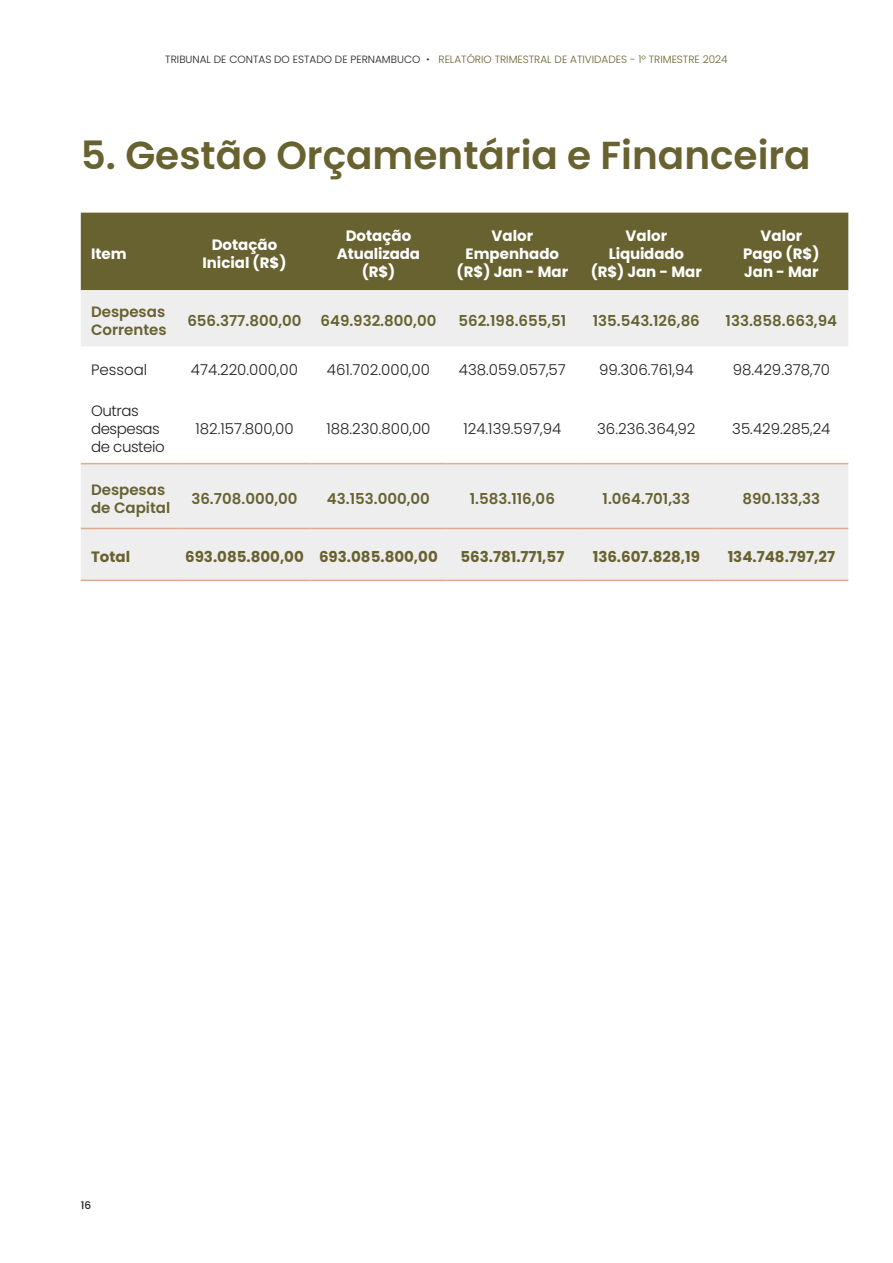
<style>
.page{position:relative;width:893px;height:1263px;background:#fff}
.page>*{position:absolute;margin:0;border:0;box-sizing:border-box;transform-origin:0 0}
.t1{font:600 39px "Poppins";color:#686230}
.t2{font:600 15px/18px "Poppins";color:#686230}
.t3{font:300 15px "Poppins";color:#231f20}
.t4{font:700 15px "Poppins";color:#fff}
.t5{font:700 15px "Poppins";color:#686230}
.t6{font:300 15px/18px "Poppins";letter-spacing:-.03em;color:#231f20}
.t7{font:300 10.5px "Poppins";color:#686230}
.t8{font:500 10.5px "Poppins";color:#231f20}
.s1{color:#231f20}
.s2{font-family:"Raleway";font-weight:500;color:#231f20}
</style>
<div class="page">
<div style="left:81px;top:213px;width:767px;height:77px;background:#686230"></div>
<svg style="left:81px;top:290px;width:767px;height:290px;fill:#eeeeef"></svg>
<svg style="left:81px;top:347px;width:767px;height:42px"></svg>
<hr style="left:81px;top:463px;width:98px;height:1px;background:#dfac8d">
<hr style="left:179px;top:463px;width:131px;height:1px;background:#dfac8d">
<hr style="left:310px;top:463px;width:136px;height:1px;background:#dfac8d">
<hr style="left:446px;top:463px;width:132px;height:1px;background:#dfac8d">
<hr style="left:578px;top:463px;width:136px;height:1px;background:#dfac8d">
<hr style="left:714px;top:463px;width:134px;height:1px;background:#dfac8d">
<hr style="left:81px;top:528px;width:98px;height:1px;background:#dfac8d">
<hr style="left:179px;top:528px;width:131px;height:1px;background:#dfac8d">
<hr style="left:310px;top:528px;width:136px;height:1px;background:#dfac8d">
<hr style="left:446px;top:528px;width:132px;height:1px;background:#dfac8d">
<hr style="left:578px;top:528px;width:136px;height:1px;background:#dfac8d">
<hr style="left:714px;top:528px;width:134px;height:1px;background:#dfac8d">
<hr style="left:81px;top:580px;width:98px;height:1px;background:#dfac8d">
<hr style="left:179px;top:580px;width:131px;height:1px;background:#dfac8d">
<hr style="left:310px;top:580px;width:136px;height:1px;background:#dfac8d">
<hr style="left:446px;top:580px;width:132px;height:1px;background:#dfac8d">
<hr style="left:578px;top:580px;width:136px;height:1px;background:#dfac8d">
<hr style="left:714px;top:580px;width:134px;height:1px;background:#dfac8d">
<p class="t7" style="left:165px;top:53px;width:564px"><span class="s1">TRIBUNAL DE CONTAS DO ESTADO DE PERNAMBUCO</span> <span class="s2">•</span> RELATÓRIO TRIMESTRAL DE ATIVIDADES - 1º TRIMESTRE 2024</p>
<p class="t1" style="left:81px;top:132px;width:731px">5. Gestão Orçamentária e Financeira</p>
<p class="t4" style="left:91px;top:245px;width:37px">Item</p>
<p class="t4" style="left:212px;top:236px;width:67px">Dotação</p>
<p class="t4" style="left:202px;top:254px;width:86px">Inicial (R$)</p>
<p class="t4" style="left:346px;top:227px;width:67px">Dotação</p>
<p class="t4" style="left:337px;top:245px;width:84px">Atualizada</p>
<p class="t4" style="left:362px;top:263px;width:35px">(R$)</p>
<p class="t4" style="left:492px;top:227px;width:43px">Valor</p>
<p class="t4" style="left:466px;top:245px;width:95px">Empenhado</p>
<p class="t4" style="left:457px;top:263px;width:113px">(R$) Jan - Mar</p>
<p class="t4" style="left:626px;top:227px;width:43px">Valor</p>
<p class="t4" style="left:609px;top:245px;width:77px">Liquidado</p>
<p class="t4" style="left:591px;top:263px;width:112px">(R$) Jan - Mar</p>
<p class="t4" style="left:761px;top:227px;width:43px">Valor</p>
<p class="t4" style="left:743px;top:245px;width:78px">Pago (R$)</p>
<p class="t4" style="left:744px;top:263px;width:76px">Jan - Mar</p>
<p class="t2" style="left:91px;top:303px;width:77px">Despesas<br>Correntes</p>
<p class="t2" style="left:187px;top:312px;width:116px">656.377.800,00</p>
<p class="t2" style="left:320px;top:312px;width:117px">649.932.800,00</p>
<p class="t2" style="left:458px;top:312px;width:109px">562.198.655,51</p>
<p class="t2" style="left:593px;top:312px;width:109px">135.543.126,86</p>
<p class="t2" style="left:726px;top:312px;width:113px">133.858.663,94</p>
<p class="t3" style="left:91px;top:361px;width:58px">Pessoal</p>
<p class="t3" style="left:191px;top:361px;width:109px">474.220.000,00</p>
<p class="t3" style="left:327px;top:361px;width:105px">461.702.000,00</p>
<p class="t3" style="left:459px;top:361px;width:108px">438.059.057,57</p>
<p class="t3" style="left:599px;top:361px;width:96px">99.306.761,94</p>
<p class="t3" style="left:733px;top:361px;width:99px">98.429.378,70</p>
<p class="t6" style="left:91px;top:402px;width:75px">Outras despesas de custeio</p>
<p class="t3" style="left:195px;top:420px;width:100px">182.157.800,00</p>
<p class="t3" style="left:326px;top:420px;width:106px">188.230.800,00</p>
<p class="t3" style="left:463px;top:420px;width:99px">124.139.597,94</p>
<p class="t3" style="left:597px;top:420px;width:100px">36.236.364,92</p>
<p class="t3" style="left:732px;top:420px;width:100px">35.429.285,24</p>
<p class="t2" style="left:91px;top:481px;width:81px">Despesas de Capital</p>
<p class="t2" style="left:191px;top:490px;width:108px">36.708.000,00</p>
<p class="t2" style="left:327px;top:490px;width:105px">43.153.000,00</p>
<p class="t2" style="left:470px;top:490px;width:87px">1.583.116,06</p>
<p class="t2" style="left:603px;top:490px;width:89px">1.064.701,33</p>
<p class="t2" style="left:742px;top:490px;width:79px">890.133,33</p>
<p class="t5" style="left:91px;top:548px;width:41px">Total</p>
<p class="t5" style="left:185px;top:548px;width:120px">693.085.800,00</p>
<p class="t5" style="left:319px;top:548px;width:120px">693.085.800,00</p>
<p class="t5" style="left:460px;top:548px;width:105px">563.781.771,57</p>
<p class="t5" style="left:593px;top:548px;width:109px">136.607.828,19</p>
<p class="t5" style="left:728px;top:548px;width:109px">134.748.797,27</p>
<p class="t8" style="left:81px;top:1199px;width:12px">16</p>
</div>
